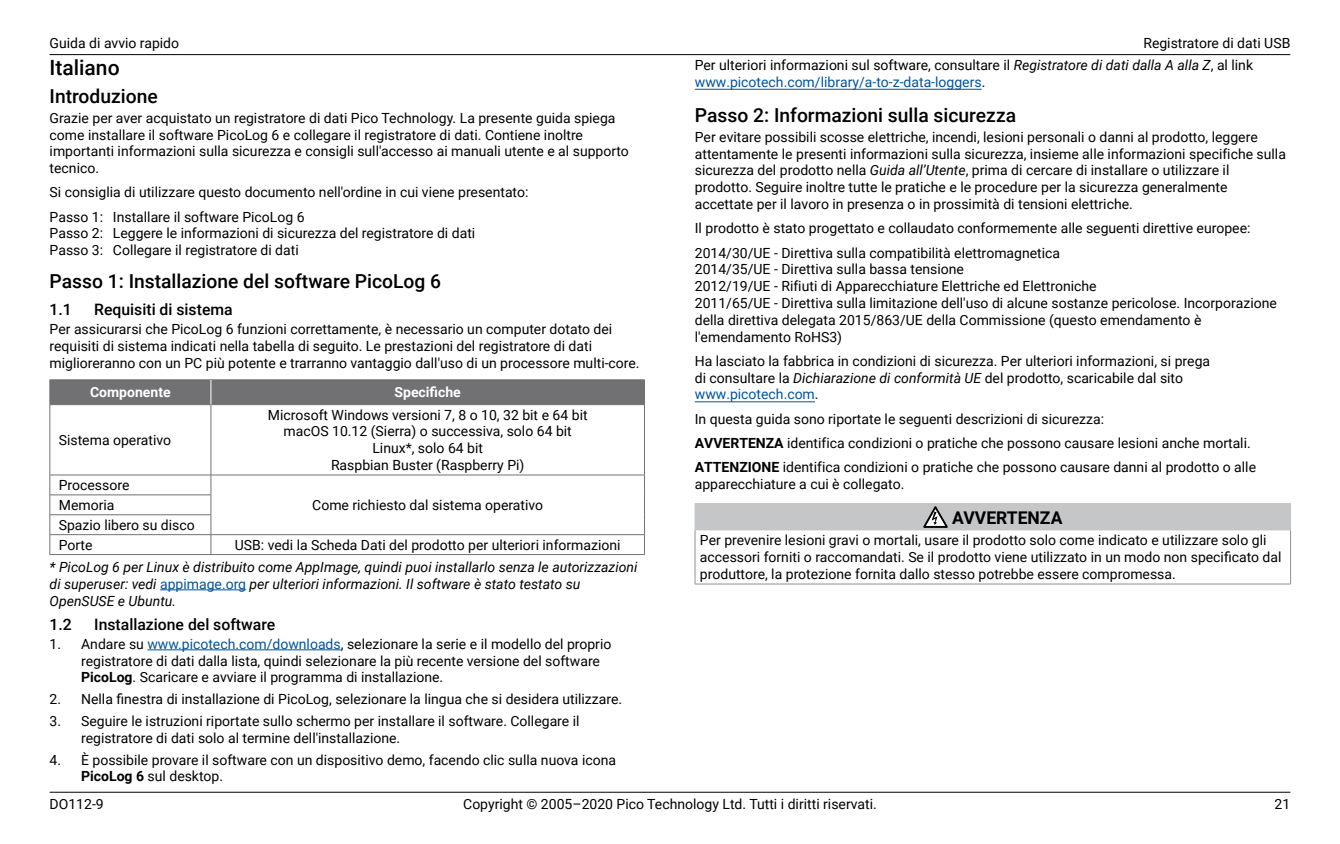
<style>
.page{position:relative;width:1340px;height:844px;background:#fff}
.page>*{position:absolute;margin:0;border:0;box-sizing:border-box;transform-origin:0 0}
.t1{font:500 21px "Roboto";color:#000}
.t2{font:500 19.25px "Roboto";color:#000}
.t3{font:700 17.5px "Roboto";color:#000}
.t4{font:500 15.75px "Roboto";color:#000}
.t5{font:14px/16.8px "Roboto";color:#000}
.t6{font:italic 14px/16.8px "Roboto";color:#000}
.t7{font:700 14px "Roboto";color:#fff}
.s1{font-style:italic}
.s2{color:#005498}
.s3{font-weight:700}
.s4{font-style:normal;color:#005498}
</style>
<div class="page">
<hr style="left:50px;top:54px;width:1240px;height:1px;background:#000">
<hr style="left:50px;top:791px;width:1240px;height:1px;background:#000">
<hr style="left:160px;top:589px;width:86px;height:1px;background:#005498">
<hr style="left:147px;top:649px;width:194px;height:1px;background:#005498">
<hr style="left:50px;top:379px;width:161px;height:1px;background:#717073">
<hr style="left:211px;top:379px;width:433px;height:1px;background:#717073">
<hr style="left:50px;top:404px;width:161px;height:1px;background:#717073">
<hr style="left:50px;top:405px;width:1px;height:69px;background:#717073">
<hr style="left:211px;top:404px;width:433px;height:1px;background:#717073">
<hr style="left:211px;top:405px;width:1px;height:69px;background:#717073">
<hr style="left:644px;top:405px;width:1px;height:69px;background:#717073">
<hr style="left:50px;top:474px;width:161px;height:1px;background:#717073">
<hr style="left:211px;top:474px;width:433px;height:1px;background:#717073">
<hr style="left:50px;top:494px;width:161px;height:1px;background:#717073">
<hr style="left:50px;top:514px;width:161px;height:1px;background:#717073">
<hr style="left:50px;top:534px;width:161px;height:1px;background:#717073">
<svg style="left:50px;top:475px;width:1px;height:79px"></svg>
<hr style="left:211px;top:534px;width:433px;height:1px;background:#717073">
<svg style="left:211px;top:475px;width:1px;height:79px"></svg>
<svg style="left:644px;top:475px;width:1px;height:79px"></svg>
<hr style="left:50px;top:554px;width:161px;height:1px;background:#717073">
<hr style="left:211px;top:554px;width:433px;height:1px;background:#717073">
<div style="left:50px;top:380px;width:595px;height:24px;background:#717073"></div>
<hr style="left:694px;top:401px;width:121px;height:1px;background:#005498">
<hr style="left:694px;top:89px;width:287px;height:1px;background:#005498">
<div style="left:695px;top:503px;width:595px;height:27px;background:#c5c6c8"></div>
<hr style="left:694px;top:530px;width:1px;height:53px;background:#919195">
<hr style="left:1290px;top:530px;width:1px;height:53px;background:#919195">
<hr style="left:694px;top:583px;width:596px;height:1px;background:#919195">
<hr style="left:694px;top:503px;width:596px;height:1px;background:#c5c6c8">
<svg style="left:694px;top:504px;width:1px;height:25px"></svg>
<svg style="left:1290px;top:504px;width:1px;height:25px"></svg>
<hr style="left:694px;top:529px;width:596px;height:1px;background:#c5c6c8">
<svg style="left:923px;top:506px;width:25px;height:21px"></svg>
<p class="t5" style="left:50px;top:34px;width:131px">Guida di avvio rapido</p>
<p class="t5" style="left:1143px;top:34px;width:148px">Registratore di dati USB</p>
<h1 class="t1" style="left:50px;top:53px;width:71px">Italiano</h1>
<h2 class="t2" style="left:50px;top:83px;width:110px">Introduzione</h2>
<p class="t5" style="left:50px;top:109px;width:581px">Grazie per aver acquistato un registratore di dati Pico Technology. La presente guida spiega come installare il software PicoLog 6 e collegare il registratore di dati. Contiene inoltre importanti informazioni sulla sicurezza e consigli sull'accesso ai manuali utente e al supporto tecnico.</p>
<p class="t5" style="left:50px;top:180px;width:480px;line-height:24.3px">Si consiglia di utilizzare questo documento nell'ordine in cui viene presentato:<br>Passo 1: Installare il software PicoLog 6</p>
<p class="t5" style="left:50px;top:224px;width:427px">Passo 2: Leggere le informazioni di sicurezza del registratore di dati<br>Passo 3: Collegare il registratore di dati</p>
<h2 class="t2" style="left:50px;top:268px;width:393px">Passo 1: Installazione del software PicoLog 6</h2>
<p class="t4" style="left:50px;top:298px;width:24px">1.1</p>
<p class="t4" style="left:94px;top:298px;width:140px">Requisiti di sistema</p>
<p class="t5" style="left:50px;top:320px;width:591px">Per assicurarsi che PicoLog 6 funzioni correttamente, è necessario un computer dotato dei requisiti di sistema indicati nella tabella di seguito. Le prestazioni del registratore di dati miglioreranno con un PC più potente e trarranno vantaggio dall'uso di un processore multi-core.</p>
<p class="t7" style="left:90px;top:382px;width:82px">Componente</p>
<p class="t7" style="left:394px;top:382px;width:68px">Specifiche</p>
<p class="t5" style="left:59px;top:431px;width:114px">Sistema operativo</p>
<p class="t5" style="left:694px;top:56px;width:560px">Per ulteriori informazioni sul software, consultare il <span class="s1">Registratore di dati dalla A alla Z</span>, al link <span class="s2">www.picotech.com/library/a-to-z-data-loggers</span>.</p>
<h2 class="t2" style="left:694px;top:102px;width:323px">Passo 2: Informazioni sulla sicurezza</h2>
<p class="t5" style="left:694px;top:128px;width:592px">Per evitare possibili scosse elettriche, incendi, lesioni personali o danni al prodotto, leggere attentamente le presenti informazioni sulla sicurezza, insieme alle informazioni specifiche sulla sicurezza del prodotto nella <span class="s1">Guida all’Utente</span>, prima di cercare di installare o utilizzare il prodotto. Seguire inoltre tutte le pratiche e le procedure per la sicurezza generalmente accettate per il lavoro in presenza o in prossimità di tensioni elettriche.</p>
<p class="t5" style="left:694px;top:215px;width:557px;line-height:24.2px">Il prodotto è stato progettato e collaudato conformemente alle seguenti direttive europee:<br>2014/30/UE - Direttiva sulla compatibilità elettromagnetica</p>
<p class="t5" style="left:694px;top:260px;width:583px">2014/35/UE - Direttiva sulla bassa tensione<br>2012/19/UE ‑ Rifiuti di Apparecchiature Elettriche ed Elettroniche<br>2011/65/UE - Direttiva sulla limitazione dell'uso di alcune sostanze pericolose. Incorporazione della direttiva delegata 2015/863/UE della Commissione (questo emendamento è l'emendamento RoHS3)</p>
<p class="t5" style="left:694px;top:352px;width:517px">Ha lasciato la fabbrica in condizioni di sicurezza. Per ulteriori informazioni, si prega di consultare la <span class="s1">Dichiarazione di conformità UE</span> del prodotto, scaricabile dal sito <span class="s2">www.picotech.com</span>.</p>
<p class="t5" style="left:695px;top:406px;width:563px;line-height:24.3px">In questa guida sono riportate le seguenti descrizioni di sicurezza:<br><span class="s3">AVVERTENZA</span> identifica condizioni o pratiche che possono causare lesioni anche mortali.<br><span class="s3">ATTENZIONE</span> identifica condizioni o pratiche che possono causare danni al prodotto o alle</p>
<p class="t5" style="left:695px;top:475px;width:211px">apparecchiature a cui è collegato.</p>
<p class="t3" style="left:952px;top:505px;width:112px">AVVERTENZA</p>
<p class="t5" style="left:700px;top:531px;width:583px">Per prevenire lesioni gravi o mortali, usare il prodotto solo come indicato e utilizzare solo gli accessori forniti o raccomandati. Se il prodotto viene utilizzato in un modo non specificato dal produttore, la protezione fornita dallo stesso potrebbe essere compromessa.</p>
<p class="t5" style="left:268px;top:405px;width:321px;text-align:center">Microsoft Windows versioni 7, 8 o 10, 32 bit e 64 bit macOS 10.12 (Sierra) o successiva, solo 64 bit Linux*, solo 64 bit<br>Raspbian Buster (Raspberry Pi)</p>
<p class="t5" style="left:59px;top:474px;width:72px;line-height:19.9px">Processore<br>Memoria</p>
<p class="t5" style="left:312px;top:496px;width:232px">Come richiesto dal sistema operativo</p>
<p class="t5" style="left:59px;top:514px;width:137px;line-height:19.9px">Spazio libero su disco<br>Porte</p>
<p class="t5" style="left:235px;top:535px;width:387px">USB: vedi la Scheda Dati del prodotto per ulteriori informazioni</p>
<p class="t6" style="left:50px;top:558px;width:589px">* PicoLog 6 per Linux è distribuito come AppImage, quindi puoi installarlo senza le autorizzazioni di superuser: vedi <span class="s4">appimage.org</span> per ulteriori informazioni. Il software è stato testato su<br>OpenSUSE e Ubuntu.</p>
<p class="t4" style="left:50px;top:612px;width:24px">1.2</p>
<p class="t4" style="left:94px;top:612px;width:182px">Installazione del software</p>
<p class="t5" style="left:81px;top:634px;width:532px;text-indent:-31px">1. Andare su <span class="s2">www.picotech.com/downloads</span>, selezionare la serie e il modello del proprio registratore di dati dalla lista, quindi selezionare la più recente versione del software<br><span class="s3">PicoLog</span>. Scaricare e avviare il programma di installazione.</p>
<p class="t5" style="left:50px;top:690px;width:574px">2. Nella finestra di installazione di PicoLog, selezionare la lingua che si desidera utilizzare.</p>
<p class="t5" style="left:81px;top:712px;width:500px;text-indent:-32px">3. Seguire le istruzioni riportate sullo schermo per installare il software. Collegare il registratore di dati solo al termine dell'installazione.</p>
<p class="t5" style="left:81px;top:750px;width:536px;text-indent:-32px">4. È possibile provare il software con un dispositivo demo, facendo clic sulla nuova icona<br><span class="s3">PicoLog 6</span> sul desktop.</p>
<p class="t5" style="left:50px;top:795px;width:56px">DO112-9</p>
<p class="t5" style="left:463px;top:795px;width:415px">Copyright © 2005–2020 Pico Technology Ltd. Tutti i diritti riservati.</p>
<p class="t5" style="left:1274px;top:795px;width:17px">21</p>
</div>
